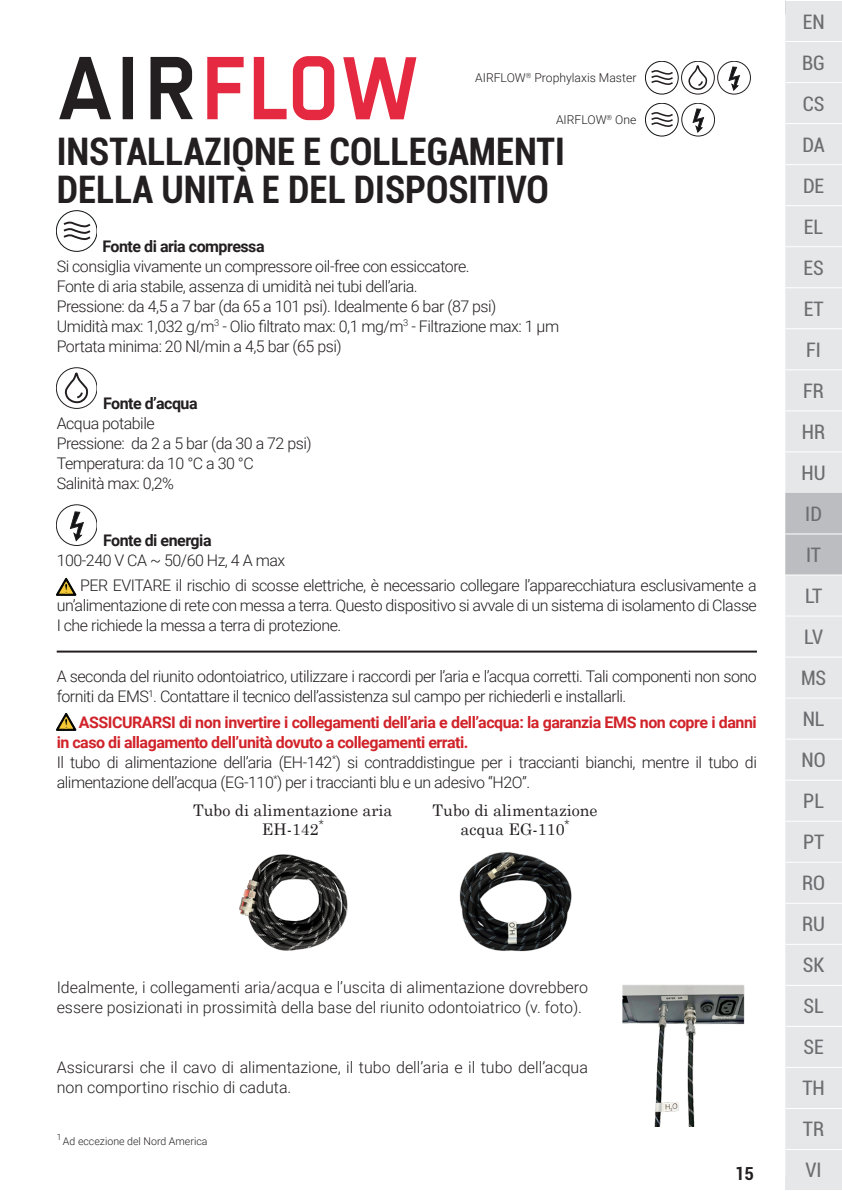
<style>
.page{position:relative;width:842px;height:1191px;background:#fff}
.page>*{position:absolute;margin:0;border:0;box-sizing:border-box;transform-origin:0 0}
._01_TITRE_Main{font:700 condensed 38px/38px "Roboto";color:#231f20}
.t1{font:condensed 20px/41px "Roboto";color:#6c6d70}
.t2{font:700 condensed 18px "Roboto";color:#231f20}
.t3{font:300 16px/20px "Roboto";letter-spacing:-.03em;color:#231f20}
.t4{font:300 16px/20px "Roboto";color:#231f20}
.t5{font:700 16px/20px "Roboto";letter-spacing:-.03em;color:#d1232a}
.t6{font:16px/19.2px "Century Schoolbook";color:#231f20;text-align:center}
.t7{font:700 16px "Roboto";letter-spacing:-.03em;color:#231f20}
.t8{font:300 12.2px "Roboto";color:#231f20}
.t9{font:300 10.6px "Roboto";color:#231f20}
.t10{font:300 8.6px "Roboto";color:#231f20}
</style>
<div class="page">
<div style="left:785px;top:1px;width:57px;height:1189px;background:#e6e7e9"></div>
<div style="left:785px;top:493px;width:57px;height:81px;background:#bcbdc0"></div>
<hr style="left:785px;top:41px;width:57px;height:1px;background:#fff">
<hr style="left:785px;top:123px;width:57px;height:1px;background:#fff">
<hr style="left:785px;top:164px;width:57px;height:1px;background:#fff">
<hr style="left:785px;top:205px;width:57px;height:1px;background:#fff">
<hr style="left:785px;top:246px;width:57px;height:1px;background:#fff">
<hr style="left:785px;top:287px;width:57px;height:1px;background:#fff">
<hr style="left:785px;top:328px;width:57px;height:1px;background:#fff">
<hr style="left:785px;top:369px;width:57px;height:1px;background:#fff">
<hr style="left:785px;top:410px;width:57px;height:1px;background:#fff">
<hr style="left:785px;top:451px;width:57px;height:1px;background:#fff">
<hr style="left:785px;top:533px;width:57px;height:1px;background:#fff">
<hr style="left:785px;top:615px;width:57px;height:1px;background:#fff">
<hr style="left:785px;top:656px;width:57px;height:1px;background:#fff">
<hr style="left:785px;top:697px;width:57px;height:1px;background:#fff">
<hr style="left:785px;top:738px;width:57px;height:1px;background:#fff">
<hr style="left:785px;top:779px;width:57px;height:1px;background:#fff">
<hr style="left:785px;top:820px;width:57px;height:1px;background:#fff">
<hr style="left:785px;top:861px;width:57px;height:1px;background:#fff">
<hr style="left:785px;top:902px;width:57px;height:1px;background:#fff">
<hr style="left:785px;top:943px;width:57px;height:1px;background:#fff">
<hr style="left:785px;top:985px;width:57px;height:1px;background:#fff">
<hr style="left:785px;top:1026px;width:57px;height:1px;background:#fff">
<hr style="left:785px;top:1067px;width:57px;height:1px;background:#fff">
<hr style="left:785px;top:1108px;width:57px;height:1px;background:#fff">
<hr style="left:785px;top:1149px;width:57px;height:1px;background:#fff">
<hr style="left:785px;top:82px;width:57px;height:1px;background:#fff">
<hr style="left:785px;top:574px;width:57px;height:1px;background:#fff">
<svg style="left:59px;top:57px;width:134px;height:62px"></svg>
<svg style="left:207px;top:57px;width:37px;height:62px"></svg>
<svg style="left:293px;top:57px;width:41px;height:63px"></svg>
<svg style="left:343px;top:57px;width:73px;height:62px"></svg>
<svg style="left:254px;top:57px;width:33px;height:62px"></svg>
<hr style="left:57px;top:650px;width:700px;height:2px;background:#231f20">
<div style="left:57px;top:210px;width:40px;height:41px;border:1px solid #101315;border-radius:50%"></div>
<svg style="left:61px;top:221px;width:32px;height:21px"></svg>
<div style="left:57px;top:367px;width:40px;height:41px;border:1px solid #231f20;border-radius:50%"></div>
<svg style="left:63px;top:371px;width:26px;height:33px"></svg>
<div style="left:57px;top:504px;width:40px;height:41px;border:1px solid #231f20;border-radius:50%"></div>
<svg style="left:70px;top:511px;width:14px;height:30px"></svg>
<svg style="left:56px;top:578px;width:20px;height:17px"></svg>
<svg style="left:56px;top:713px;width:20px;height:17px"></svg>
<img style="left:239px;top:854px;width:109px;height:97px">
<img style="left:459px;top:852px;width:113px;height:100px">
<img style="left:623px;top:985px;width:122px;height:141px">
<div style="left:645px;top:61px;width:33px;height:33px;border:1px solid #101315;border-radius:50%"></div>
<svg style="left:651px;top:69px;width:24px;height:17px"></svg>
<div style="left:681px;top:61px;width:33px;height:33px;border:1px solid #231f20;border-radius:50%"></div>
<svg style="left:687px;top:64px;width:21px;height:27px"></svg>
<div style="left:717px;top:61px;width:34px;height:33px;border:1px solid #231f20;border-radius:50%"></div>
<svg style="left:729px;top:67px;width:11px;height:24px"></svg>
<div style="left:645px;top:103px;width:33px;height:33px;border:1px solid #101315;border-radius:50%"></div>
<svg style="left:651px;top:111px;width:24px;height:17px"></svg>
<div style="left:682px;top:103px;width:33px;height:33px;border:1px solid #231f20;border-radius:50%"></div>
<svg style="left:693px;top:109px;width:11px;height:24px"></svg>
<p class="t8" style="left:475px;top:69px;width:163px">AIRFLOW<sup>®</sup> Prophylaxis Master</p>
<p class="t8" style="left:556px;top:111px;width:82px">AIRFLOW<sup>®</sup> One</p>
<p class="_01_TITRE_Main" style="left:57px;top:131px;width:510px">INSTALLAZIONE E COLLEGAMENTI<br>DELLA UNITÀ E DEL DISPOSITIVO</p>
<p class="t7" style="left:102px;top:235px;width:164px">Fonte di aria compressa</p>
<p class="t3" style="left:57px;top:255px;width:414px">Si consiglia vivamente un compressore oil-free con essiccatore.</p>
<p class="t3" style="left:57px;top:275px;width:363px">Fonte di aria stabile, assenza di umidità nei tubi dell’aria.</p>
<p class="t3" style="left:57px;top:295px;width:441px">Pressione: da 4,5 a 7 bar (da 65 a 101 psi). Idealmente 6 bar (87 psi)</p>
<p class="t3" style="left:57px;top:315px;width:504px">Umidità max: 1,032 g/m<sup>3</sup> - Olio filtrato max: 0,1 mg/m<sup>3</sup> - Filtrazione max: 1 μm</p>
<p class="t3" style="left:57px;top:335px;width:286px">Portata minima: 20 Nl/min a 4,5 bar (65 psi)</p>
<p class="t7" style="left:103px;top:392px;width:96px">Fonte d’acqua</p>
<p class="t3" style="left:57px;top:412px;width:100px">Acqua potabile</p>
<p class="t3" style="left:57px;top:432px;width:257px">Pressione: da 2 a 5 bar (da 30 a 72 psi)</p>
<p class="t3" style="left:57px;top:452px;width:199px">Temperatura: da 10 °C a 30 °C</p>
<p class="t3" style="left:57px;top:472px;width:119px">Salinità max: 0,2%</p>
<p class="t7" style="left:103px;top:529px;width:110px">Fonte di energia</p>
<p class="t3" style="left:57px;top:549px;width:230px">100-240 V CA ~ 50/60 Hz, 4 A max</p>
<p class="t3" style="left:57px;top:575px;width:702px;text-align:justify;text-indent:23px">PER EVITARE il rischio di scosse elettriche, è necessario collegare l’apparecchiatura esclusivamente a un’alimentazione di rete con messa a terra. Questo dispositivo si avvale di un sistema di isolamento di Classe I che richiede la messa a terra di protezione.</p>
<p class="t3" style="left:57px;top:665px;width:701px">A seconda del riunito odontoiatrico, utilizzare i raccordi per l’aria e l’acqua corretti. Tali componenti non sono forniti da EMS<sup>1</sup>. Contattare il tecnico dell’assistenza sul campo per richiederli e installarli.</p>
<p class="t5" style="left:57px;top:711px;width:701px;text-indent:22px">ASSICURARSI di non invertire i collegamenti dell’aria e dell’acqua: la garanzia EMS non copre i danni in caso di allagamento dell’unità dovuto a collegamenti errati.</p>
<p class="t3" style="left:57px;top:751px;width:702px">Il tubo di alimentazione dell’aria (EH-142<sup>*</sup>) si contraddistingue per i traccianti bianchi, mentre il tubo di alimentazione dell’acqua (EG-110<sup>*</sup>) per i traccianti blu e un adesivo “H2O”.</p>
<p class="t6" style="left:193px;top:798px;width:201px">Tubo di alimentazione aria<br>EH-142<sup>*</sup></p>
<p class="t6" style="left:433px;top:798px;width:167px">Tubo di alimentazione acqua EG-110<sup>*</sup></p>
<p class="t4" style="left:57px;top:977px;width:533px">Idealmente, i collegamenti aria/acqua e l’uscita di alimentazione dovrebbero essere posizionati in prossimità della base del riunito odontoiatrico (v. foto).</p>
<p class="t4" style="left:57px;top:1057px;width:533px">Assicurarsi che il cavo di alimentazione, il tubo dell’aria e il tubo dell’acqua non comportino rischio di caduta.</p>
<p class="t10" style="left:57px;top:1131px;width:6px">1</p>
<p class="t9" style="left:63px;top:1134px;width:146px">Ad eccezione del Nord America</p>
<p class="t2" style="left:735px;top:1161px;width:20px">15</p>
<p class="t1" style="left:801px;top:1px;width:27px">EN<br>BG<br>CS<br>DA<br>DE<br>EL<br>ES<br>ET<br>FI<br>FR<br>HR<br>HU<br>ID<br>IT<br>LT<br>LV<br>MS<br>NL<br>NO<br>PL<br>PT<br>RO<br>RU<br>SK<br>SL<br>SE<br>TH<br>TR<br>VI</p>
</div>
